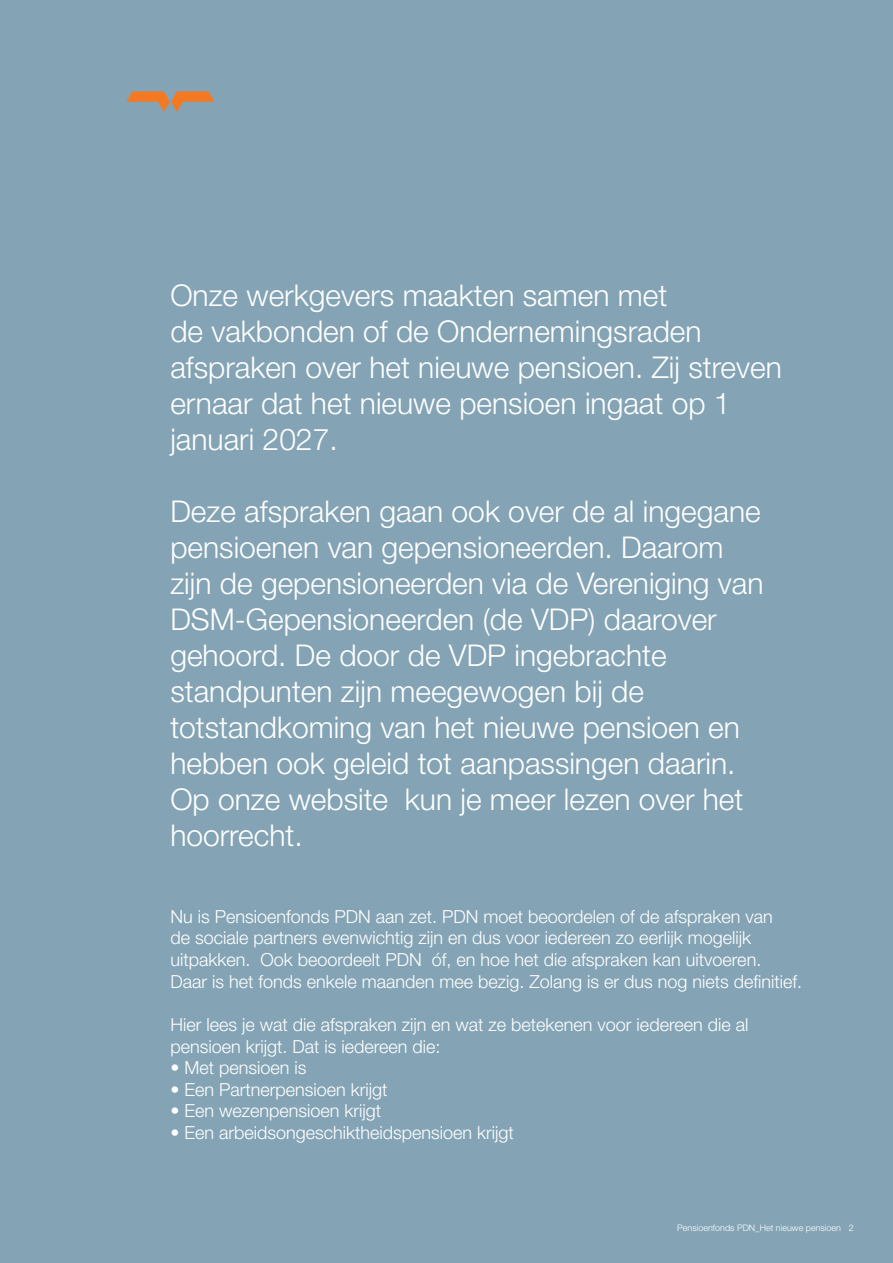
<style>
.page{position:relative;width:893px;height:1263px;background:#84a4b5}
.page>*{position:absolute;margin:0;border:0;box-sizing:border-box;transform-origin:0 0}
.t1{font:300 30px/36px "Helvetica Neue LT Pro";color:#fff}
.t2{font:300 18px/21.6px "Helvetica Neue LT Pro";color:#fff}
.t3{font:300 9px "Helvetica Neue LT Pro";color:#fff}
</style>
<div class="page">
<svg style="left:126px;top:91px;width:88px;height:21px"></svg>
<p class="t1" style="left:170px;top:277px;width:613px">Onze werkgevers maakten samen met<br>de vakbonden of de Ondernemingsraden afspraken over het nieuwe pensioen. Zij streven ernaar dat het nieuwe pensioen ingaat op 1 januari 2027.</p>
<p class="t1" style="left:170px;top:493px;width:595px">Deze afspraken gaan ook over de al ingegane pensioenen van gepensioneerden. Daarom zijn de gepensioneerden via de Vereniging van DSM-Gepensioneerden (de VDP) daarover gehoord. De door de VDP ingebrachte standpunten zijn meegewogen bij de totstandkoming van het nieuwe pensioen en hebben ook geleid tot aanpassingen daarin.<br>Op onze website kun je meer lezen over het hoorrecht.</p>
<p class="t2" style="left:170px;top:905px;width:633px">Nu is Pensioenfonds PDN aan zet. PDN moet beoordelen of de afspraken van<br>de sociale partners evenwichtig zijn en dus voor iedereen zo eerlijk mogelijk uitpakken. Ook beoordeelt PDN óf, en hoe het die afspraken kan uitvoeren.<br>Daar is het fonds enkele maanden mee bezig. Zolang is er dus nog niets definitief.</p>
<p class="t2" style="left:170px;top:1013px;width:579px">Hier lees je wat die afspraken zijn en wat ze betekenen voor iedereen die al pensioen krijgt. Dat is iedereen die:</p>
<p class="t2" style="left:170px;top:1056px;width:138px">• Met pensioen is</p>
<p class="t2" style="left:170px;top:1078px;width:219px">• Een Partnerpensioen krijgt</p>
<p class="t2" style="left:170px;top:1100px;width:212px">• Een wezenpensioen krijgt</p>
<p class="t2" style="left:170px;top:1121px;width:345px">• Een arbeidsongeschiktheidspensioen krijgt</p>
<p class="t3" style="left:677px;top:1222px;width:165px">Pensioenfonds PDN_Het nieuwe pensioen</p>
<p class="t3" style="left:849px;top:1222px;width:7px">2</p>
</div>
